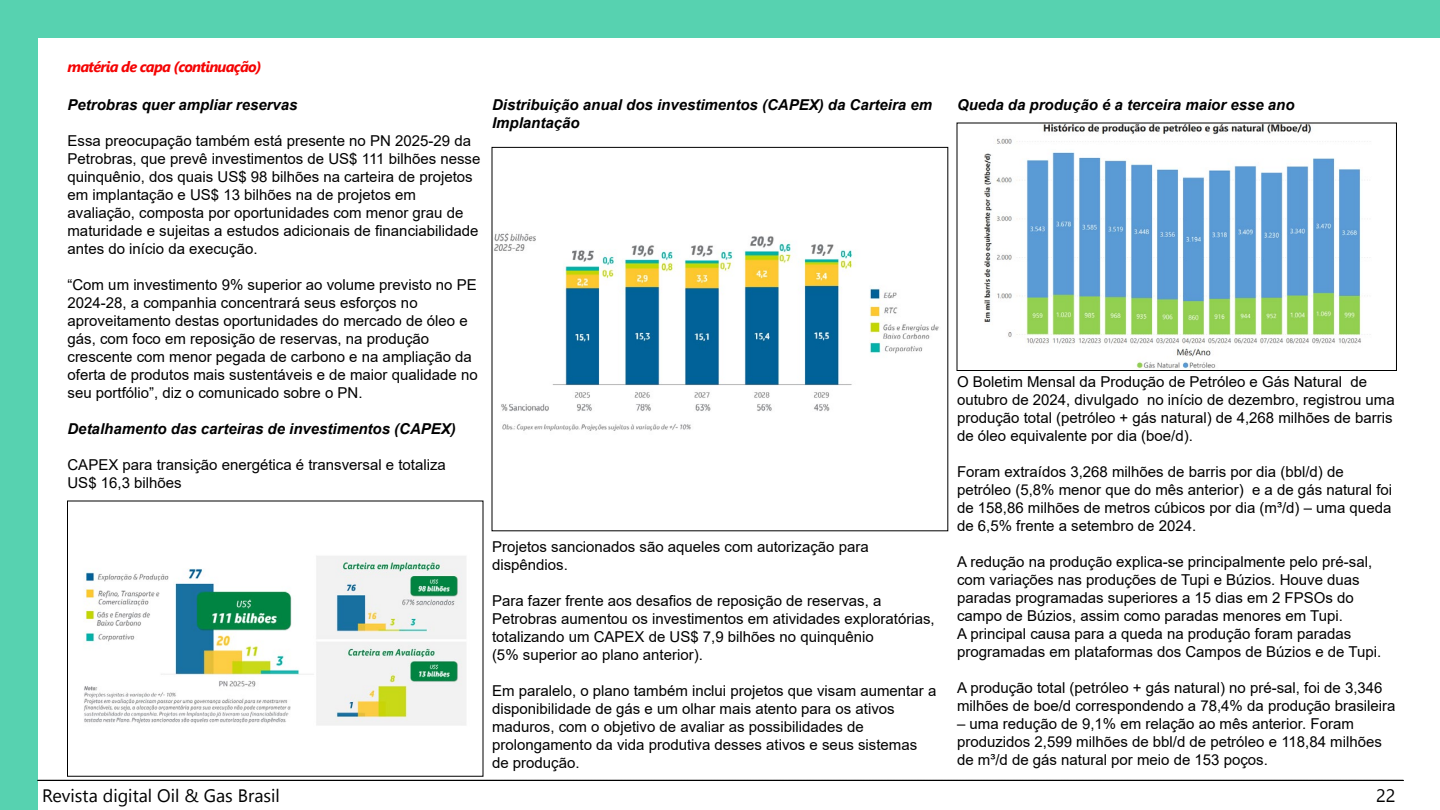
<style>
.page{position:relative;width:1440px;height:810px;background:#fff}
.page>*{position:absolute;margin:0;border:0;box-sizing:border-box;transform-origin:0 0}
.t1{font:18px "Segoe UI Emoji";color:#000}
.t2{font:15px/18px "Arial";color:#000}
.t3{font:italic 700 15px/18px "Arial";color:#000}
.t4{font:italic 700 15px "Segoe UI";letter-spacing:-.05em;color:#f40404}
</style>
<div class="page">
<div style="left:0;top:0;width:38px;height:810px;background:#57d2b0"></div>
<div style="left:35px;top:0;width:1405px;height:38px;background:#57d2b0"></div>
<svg style="left:37px;top:780px;width:1367px;height:1px"></svg>
<img style="left:494px;top:233px;width:445px;height:198px">
<img style="left:84px;top:556px;width:382px;height:169px">
<img style="left:984px;top:125px;width:384px;height:244px">
<div style="left:957px;top:123px;width:440px;height:248px;border:1px solid #000"></div>
<p class="t4" style="left:68px;top:52px;width:196px">matéria de capa (continuação)</p>
<p class="t3" style="left:68px;top:96px;width:232px">Petrobras quer ampliar reservas</p>
<p class="t2" style="left:68px;top:132px;width:415px">Essa preocupação também está presente no PN 2025-29 da Petrobras, que prevê investimentos de US$ 111 bilhões nesse quinquênio, dos quais US$ 98 bilhões na carteira de projetos em implantação e US$ 13 bilhões na de projetos em avaliação, composta por oportunidades com menor grau de maturidade e sujeitas a estudos adicionais de financiabilidade antes do início da execução.</p>
<p class="t2" style="left:68px;top:276px;width:412px">“Com um investimento 9% superior ao volume previsto no PE 2024-28, a companhia concentrará seus esforços no aproveitamento destas oportunidades do mercado de óleo e gás, com foco em reposição de reservas, na produção crescente com menor pegada de carbono e na ampliação da oferta de produtos mais sustentáveis e de maior qualidade no seu portfólio”, diz o comunicado sobre o PN.</p>
<p class="t3" style="left:68px;top:420px;width:390px">Detalhamento das carteiras de investimentos (CAPEX)</p>
<p class="t2" style="left:68px;top:456px;width:380px">CAPEX para transição energética é transversal e totaliza<br>US$ 16,3 bilhões</p>
<p class="t3" style="left:492px;top:96px;width:442px">Distribuição anual dos investimentos (CAPEX) da Carteira em<br>Implantação</p>
<p class="t1" style="left:62px;top:785px;width:28px">❖▲▼</p>
<p class="t1" style="left:175px;top:785px;width:6px">●</p>
<p class="t1" style="left:225px;top:785px;width:56px">▲ ▲●</p>
<p class="t2" style="left:492px;top:538px;width:378px">Projetos sancionados são aqueles com autorização para dispêndios.</p>
<p class="t2" style="left:492px;top:592px;width:444px">Para fazer frente aos desafios de reposição de reservas, a Petrobras aumentou os investimentos em atividades exploratórias, totalizando um CAPEX de US$ 7,9 bilhões no quinquênio<br>(5% superior ao plano anterior).</p>
<p class="t2" style="left:492px;top:682px;width:446px">Em paralelo, o plano também inclui projetos que visam aumentar a disponibilidade de gás e um olhar mais atento para os ativos maduros, com o objetivo de avaliar as possibilidades de prolongamento da vida produtiva desses ativos e seus sistemas de produção.</p>
<p class="t3" style="left:957px;top:96px;width:339px">Queda da produção é a terceira maior esse ano</p>
<p class="t2" style="left:957px;top:373px;width:439px">O Boletim Mensal da Produção de Petróleo e Gás Natural de outubro de 2024, divulgado no início de dezembro, registrou uma produção total (petróleo + gás natural) de 4,268 milhões de barris de óleo equivalente por dia (boe/d).</p>
<p class="t2" style="left:957px;top:463px;width:437px">Foram extraídos 3,268 milhões de barris por dia (bbl/d) de petróleo (5,8% menor que do mês anterior) e a de gás natural foi de 158,86 milhões de metros cúbicos por dia (m³/d) – uma queda de 6,5% frente a setembro de 2024.</p>
<p class="t2" style="left:957px;top:553px;width:426px">A redução na produção explica-se principalmente pelo pré-sal, com variações nas produções de Tupi e Búzios. Houve duas paradas programadas superiores a 15 dias em 2 FPSOs do campo de Búzios, assim como paradas menores em Tupi.<br>A principal causa para a queda na produção foram paradas programadas em plataformas dos Campos de Búzios e de Tupi.</p>
<p class="t2" style="left:957px;top:679px;width:440px">A produção total (petróleo + gás natural) no pré-sal, foi de 3,346 milhões de boe/d correspondendo a 78,4% da produção brasileira</p>
<p class="t2" style="left:957px;top:715px;width:426px">– uma redução de 9,1% em relação ao mês anterior. Foram produzidos 2,599 milhões de bbl/d de petróleo e 118,84 milhões de m³/d de gás natural por meio de 153 poços.</p>
</div>
